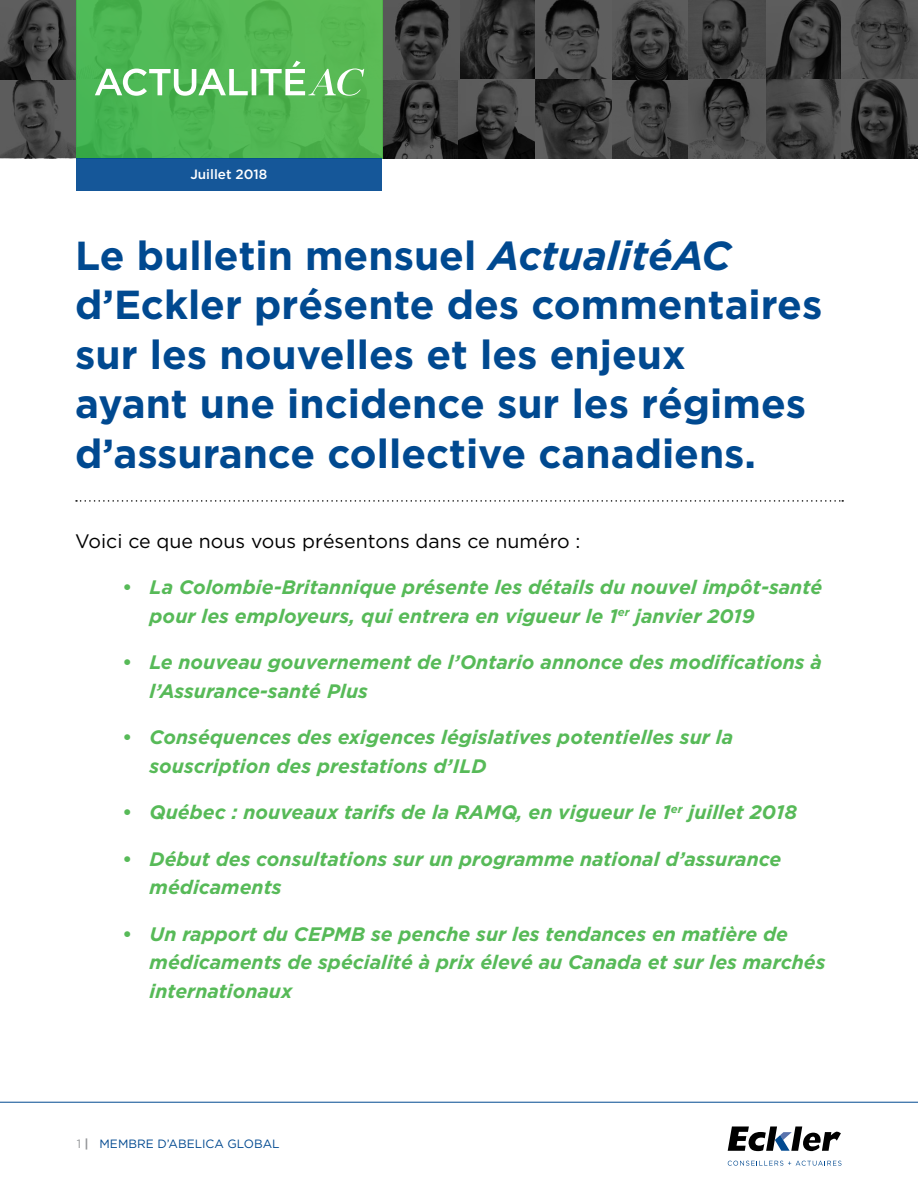
<style>
.page{position:relative;width:918px;height:1188px;background:#fff}
.page>*{position:absolute;margin:0;border:0;box-sizing:border-box;transform-origin:0 0}
.t1{font:700 40.5px/49.5px "Gotham";color:#004990}
.t2{font:italic 700 19.5px/28.5px "Gotham";color:#57ba58}
.t3{font:19.5px "Gotham";color:#000}
.t4{font:500 13.5px "Gotham";color:#fff}
.t5{font:12px "Gotham";color:#004990}
.s1{font-style:italic}
.s2{font-style:normal}
.s3{color:#939598}
.s4{font-weight:700;color:#939598}
</style>
<div class="page">
<svg style="left:0;top:0;width:76px;height:158px;background:#454545"></svg>
<svg style="left:383px;top:0;width:535px;height:158px;background:#3e3e3e"></svg>
<svg style="left:76px;top:0;width:306px;height:158px;background:#4fb652"></svg>
<div style="left:76px;top:158px;width:306px;height:33px;background:#155799"></div>
<svg style="left:95px;top:61px;width:269px;height:35px"></svg>
<hr style="left:0;top:1102px;width:918px;height:1px;background:#004990">
<svg style="left:728px;top:1126px;width:113px;height:25px"></svg>
<svg style="left:728px;top:1161px;width:113px;height:5px"></svg>
<svg style="left:76px;top:500px;width:767px;height:2px"></svg>
<p class="t4" style="left:190px;top:166px;width:79px">Juillet 2018</p>
<p class="t1" style="left:75px;top:230px;width:749px">Le bulletin mensuel <span class="s1">ActualitéAC </span>d’Eckler présente des commentaires sur les nouvelles et les enjeux<br>ayant une incidence sur les régimes d’assurance collective canadiens.</p>
<p class="t3" style="left:75px;top:530px;width:507px">Voici ce que nous vous présentons dans ce numéro :</p>
<p class="t2" style="left:150px;top:573px;width:674px;text-indent:-27px"><span class="s2">•</span> La Colombie-Britannique présente les détails du nouvel impôt-santé pour les employeurs, qui entrera en vigueur le 1<sup>er</sup> janvier 2019</p>
<p class="t2" style="left:150px;top:648px;width:674px;text-indent:-27px"><span class="s2">•</span> Le nouveau gouvernement de l’Ontario annonce des modifications à l’Assurance-santé Plus</p>
<p class="t2" style="left:150px;top:723px;width:585px;text-indent:-27px"><span class="s2">•</span> Conséquences des exigences législatives potentielles sur la souscription des prestations d’ILD</p>
<p class="t2" style="left:123px;top:798px;width:676px"><span class="s2">•</span> Québec : nouveaux tarifs de la RAMQ, en vigueur le 1<sup>er</sup> juillet 2018</p>
<p class="t2" style="left:150px;top:845px;width:633px;text-indent:-27px"><span class="s2">•</span> Début des consultations sur un programme national d’assurance médicaments</p>
<p class="t2" style="left:150px;top:920px;width:677px;text-indent:-27px"><span class="s2">•</span> Un rapport du CEPMB se penche sur les tendances en matière de médicaments de spécialité à prix élevé au Canada et sur les marchés internationaux</p>
<p class="t5" style="left:77px;top:1137px;width:205px"><span class="s3">1</span> <span class="s4">|</span> MEMBRE D’ABELICA GLOBAL</p>
</div>
